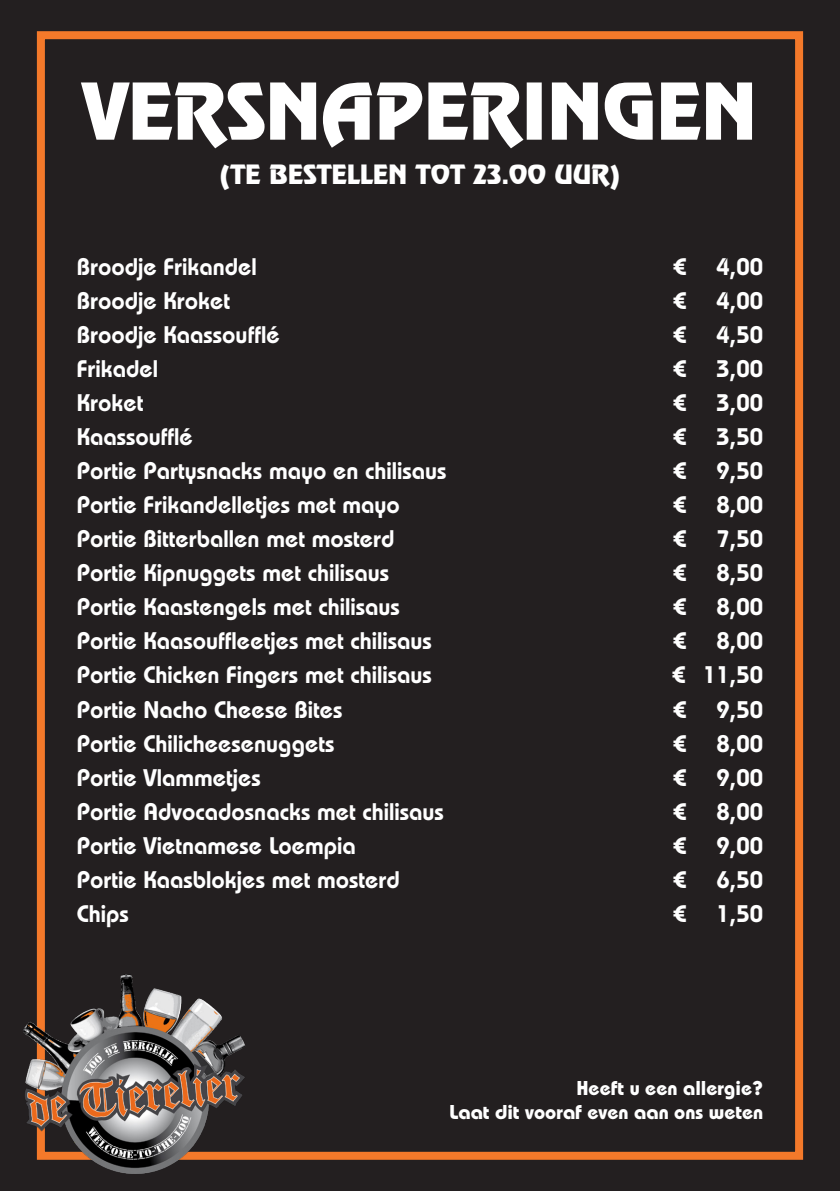
<style>
.page{position:relative;width:840px;height:1191px;background:#fff}
.page>*{position:absolute;margin:0;border:0;box-sizing:border-box;transform-origin:0 0}
.t1{font:70px "Revue";color:#fff}
.t2{font:600 24px "Bauhaus Std";color:#fff}
.t3{font:24px "Revue";color:#fff}
.t4{font:700 20px "Bauhaus Std";color:#fff}
</style>
<div class="page">
<div style="left:0;top:0;width:839px;height:1191px;background:#231f20"></div>
<div style="left:37px;top:31px;width:765px;height:1128px;border:8px solid #f4792a"></div>
<img style="left:23px;top:974px;width:224px;height:199px">
<p class="t1" style="left:83px;top:65px;width:675px">VERSNAPERINGEN</p>
<p class="t3" style="left:218px;top:158px;width:405px">(TE BESTELLEN TOT 23.00 UUR)</p>
<p class="t2" style="left:77px;top:252px;width:182px">Broodje Frikandel</p>
<p class="t2" style="left:673px;top:252px;width:91px">€ 4,00</p>
<p class="t2" style="left:77px;top:286px;width:155px">Broodje Kroket</p>
<p class="t2" style="left:673px;top:286px;width:91px">€ 4,00</p>
<p class="t2" style="left:77px;top:320px;width:204px">Broodje Kaassoufflé</p>
<p class="t2" style="left:673px;top:320px;width:91px">€ 4,50</p>
<p class="t2" style="left:77px;top:354px;width:83px">Frikadel</p>
<p class="t2" style="left:673px;top:354px;width:91px">€ 3,00</p>
<p class="t2" style="left:77px;top:388px;width:68px">Kroket</p>
<p class="t2" style="left:673px;top:388px;width:91px">€ 3,00</p>
<p class="t2" style="left:77px;top:422px;width:118px">Kaassoufflé</p>
<p class="t2" style="left:673px;top:422px;width:91px">€ 3,50</p>
<p class="t2" style="left:77px;top:456px;width:371px">Portie Partysnacks mayo en chilisaus</p>
<p class="t2" style="left:673px;top:456px;width:91px">€ 9,50</p>
<p class="t2" style="left:77px;top:490px;width:324px">Portie Frikandelletjes met mayo</p>
<p class="t2" style="left:673px;top:490px;width:91px">€ 8,00</p>
<p class="t2" style="left:77px;top:524px;width:319px">Portie Bitterballen met mosterd</p>
<p class="t2" style="left:673px;top:524px;width:91px">€ 7,50</p>
<p class="t2" style="left:77px;top:558px;width:314px">Portie Kipnuggets met chilisaus</p>
<p class="t2" style="left:673px;top:558px;width:91px">€ 8,50</p>
<p class="t2" style="left:77px;top:592px;width:324px">Portie Kaastengels met chilisaus</p>
<p class="t2" style="left:673px;top:592px;width:91px">€ 8,00</p>
<p class="t2" style="left:77px;top:626px;width:356px">Portie Kaasouffleetjes met chilisaus</p>
<p class="t2" style="left:673px;top:626px;width:91px">€ 8,00</p>
<p class="t2" style="left:77px;top:660px;width:356px">Portie Chicken Fingers met chilisaus</p>
<p class="t2" style="left:671px;top:660px;width:93px">€ 11,50</p>
<p class="t2" style="left:77px;top:694px;width:267px">Portie Nacho Cheese Bites</p>
<p class="t2" style="left:673px;top:694px;width:91px">€ 9,50</p>
<p class="t2" style="left:77px;top:728px;width:259px">Portie Chilicheesenuggets</p>
<p class="t2" style="left:673px;top:728px;width:91px">€ 8,00</p>
<p class="t2" style="left:77px;top:762px;width:186px">Portie Vlammetjes</p>
<p class="t2" style="left:673px;top:762px;width:91px">€ 9,00</p>
<p class="t2" style="left:77px;top:796px;width:368px">Portie Advocadosnacks met chilisaus</p>
<p class="t2" style="left:673px;top:796px;width:91px">€ 8,00</p>
<p class="t2" style="left:77px;top:830px;width:280px">Portie Vietnamese Loempia</p>
<p class="t2" style="left:673px;top:830px;width:91px">€ 9,00</p>
<p class="t2" style="left:77px;top:864px;width:324px">Portie Kaasblokjes met mosterd</p>
<p class="t2" style="left:673px;top:864px;width:91px">€ 6,50</p>
<p class="t2" style="left:77px;top:898px;width:54px">Chips</p>
<p class="t2" style="left:673px;top:898px;width:91px">€ 1,50</p>
<p class="t4" style="left:576px;top:1075px;width:188px">Heeft u een allergie?</p>
<p class="t4" style="left:449px;top:1099px;width:315px">Laat dit vooraf even aan ons weten</p>
</div>
